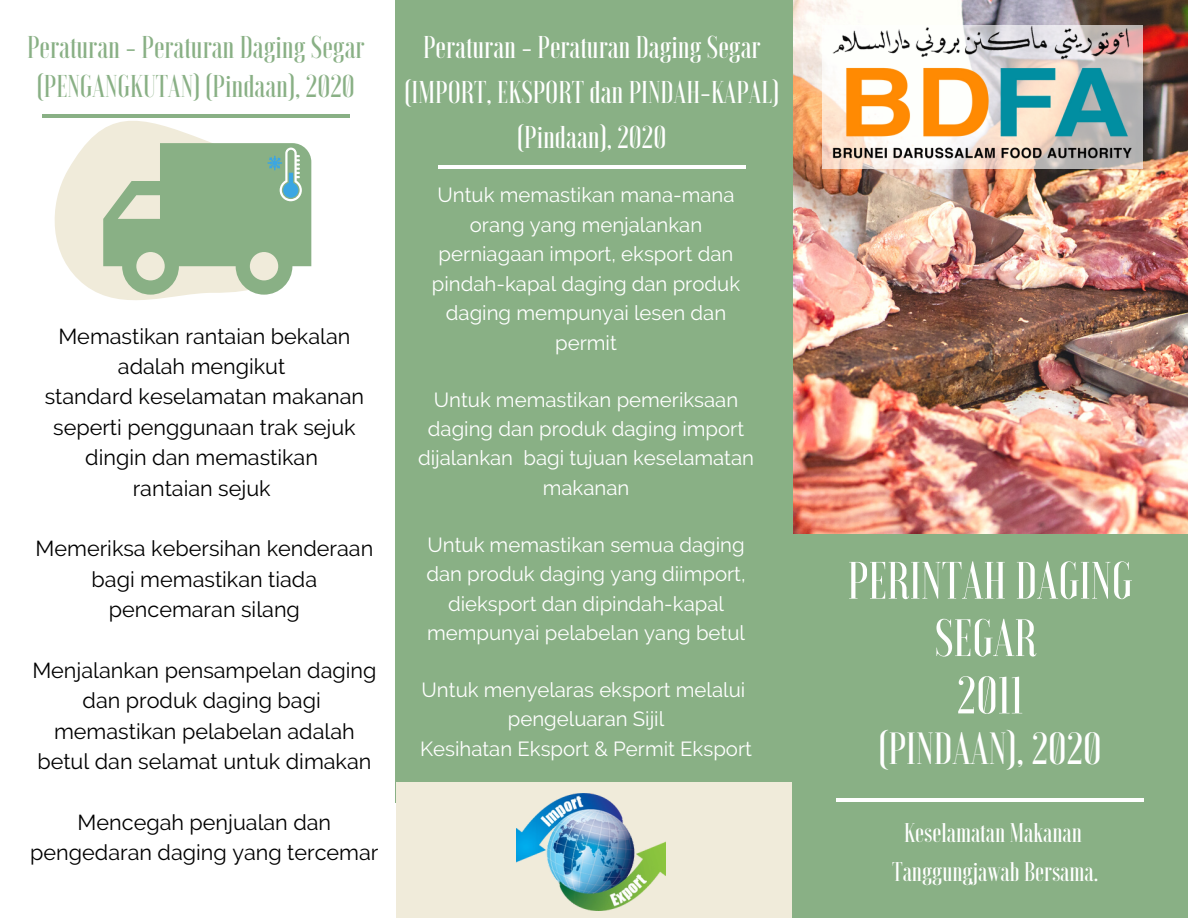
<style>
.page{position:relative;width:1188px;height:918px;background:#fff}
.page>*{position:absolute;margin:0;border:0;box-sizing:border-box;transform-origin:0 0}
.t1{font:500 52.5px/57.3px "Voga";color:#fff;text-align:center}
.t2{font:500 45px "Voga";color:#fff}
.t3{font:500 31.5px/45px "Voga";color:#fff;text-align:center}
.t4{font:500 31.5px/39.3px "Voga";color:#89b085;text-align:center}
.t5{font:500 27px/38.2px "Voga";color:#fff;text-align:center}
.t6{font:21.6px/30.3px "Raleway";color:#000;text-align:center}
.t7{font:20.4px/29.5px "Raleway";color:#fff;text-align:center}
</style>
<div class="page">
<img style="left:793px;top:0;width:395px;height:534px">
<div style="left:772px;top:534px;width:416px;height:384px;background:#89b085"></div>
<hr style="left:836px;top:798px;width:307px;height:4px;background:#fff">
<hr style="left:42px;top:114px;width:307px;height:3px;background:#89b085">
<div style="left:395px;top:0;width:398px;height:802px;background:#89b085"></div>
<hr style="left:438px;top:165px;width:307px;height:4px;background:#fff">
<div style="left:396px;top:782px;width:396px;height:136px;background:#f0ebda"></div>
<img style="left:517px;top:794px;width:148px;height:117px">
<svg style="left:42px;top:117px;width:276px;height:183px"></svg>
<svg style="left:103px;top:143px;width:208px;height:152px;background:#a4c09e"></svg>
<svg style="left:823px;top:25px;width:320px;height:144px"></svg>
<img style="left:831px;top:25px;width:306px;height:144px">
<h3 class="t4" style="left:27px;top:27px;width:339px">Peraturan - Peraturan Daging Segar (PENGANGKUTAN) (Pindaan), 2020</h3>
<p class="t6" style="left:45px;top:321px;width:321px">Memastikan rantaian bekalan adalah mengikut<br>standard keselamatan makanan seperti penggunaan trak sejuk dingin dan memastikan<br>rantaian sejuk</p>
<p class="t6" style="left:36px;top:534px;width:339px">Memeriksa kebersihan kenderaan bagi memastikan tiada pencemaran silang</p>
<p class="t6" style="left:32px;top:655px;width:346px">Menjalankan pensampelan daging dan produk daging bagi memastikan pelabelan adalah betul dan selamat untuk dimakan</p>
<p class="t6" style="left:30px;top:807px;width:350px">Mencegah penjualan dan pengedaran daging yang tercemar</p>
<h3 class="t3" style="left:405px;top:25px;width:376px">Peraturan - Peraturan Daging Segar (IMPORT, EKSPORT dan PINDAH-KAPAL) (Pindaan), 2020</h3>
<p class="t7" style="left:432px;top:180px;width:310px">Untuk memastikan mana-mana orang yang menjalankan perniagaan import, eksport dan pindah-kapal daging dan produk daging mempunyai lesen dan permit</p>
<p class="t7" style="left:418px;top:385px;width:338px">Untuk memastikan pemeriksaan daging dan produk daging import dijalankan bagi tujuan keselamatan makanan</p>
<p class="t7" style="left:426px;top:530px;width:321px">Untuk memastikan semua daging dan produk daging yang diimport, dieksport dan dipindah-kapal mempunyai pelabelan yang betul</p>
<p class="t7" style="left:420px;top:675px;width:333px">Untuk menyelaras eksport melalui pengeluaran Sijil<br>Kesihatan Eksport &amp; Permit Eksport</p>
<h1 class="t1" style="left:848px;top:552px;width:287px">PERINTAH DAGING<br>SEGAR<br>2011</h1>
<h2 class="t2" style="left:878px;top:726px;width:225px">(PINDAAN), 2020</h2>
<h3 class="t5" style="left:892px;top:814px;width:208px">Keselamatan Makanan<br>Tanggungjawab Bersama.</h3>
</div>
